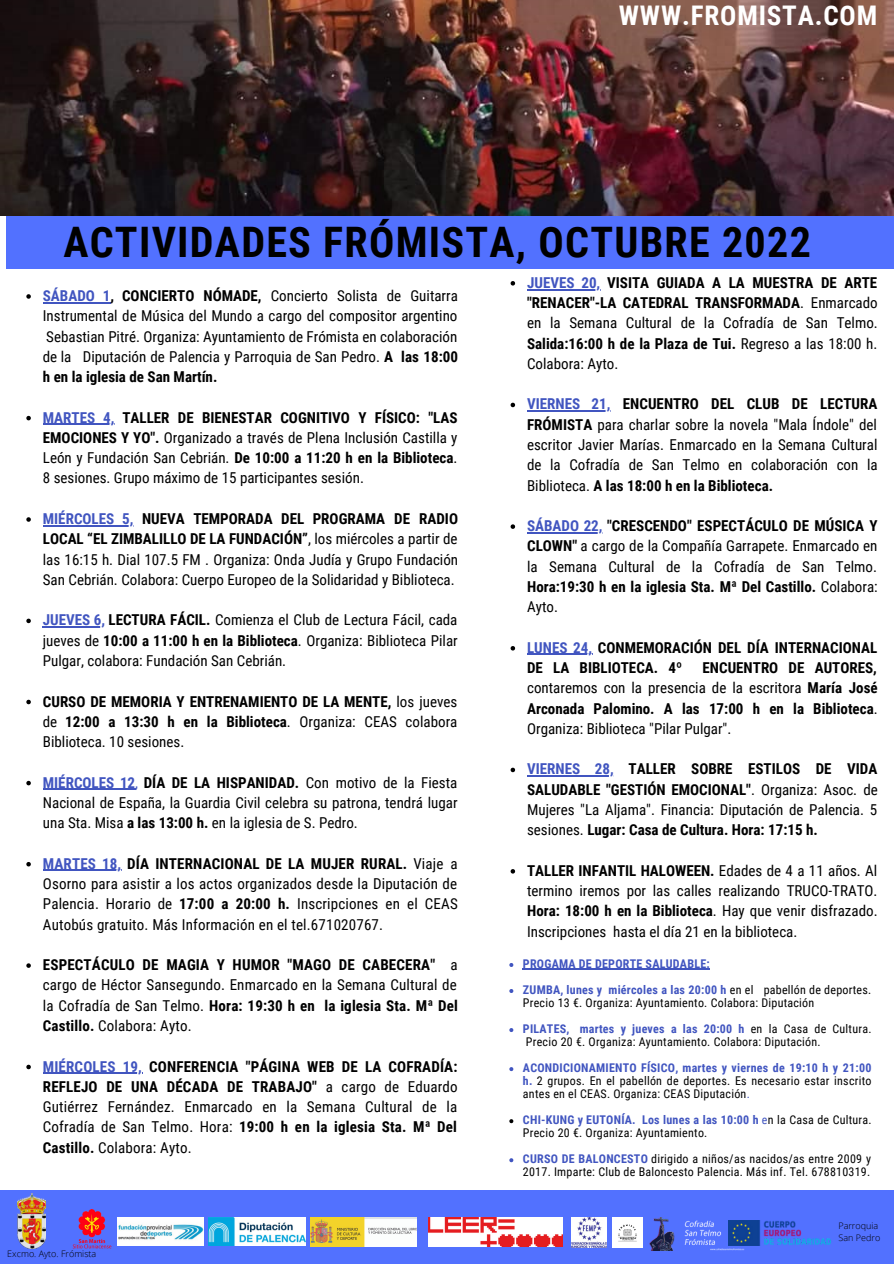
<style>
.page{position:relative;width:894px;height:1264px;background:#fff}
.page>*{position:absolute;margin:0;border:0;box-sizing:border-box;transform-origin:0 0}
.t1{font:700 42px "Roboto Condensed";letter-spacing:.03em;color:#000}
.t2{font:700 27px "Roboto Condensed";letter-spacing:.03em;color:#fff}
.t3{font:15px/20.2px "Roboto Condensed";color:#000;text-align:justify}
.t4{font:700 15px/20.2px "Roboto Condensed";color:#000;text-align:justify}
.t5{font:12px/13px "Roboto Condensed";letter-spacing:.02em;color:#000}
.t6{font:700 12px/26px "Roboto Condensed";letter-spacing:.02em;color:#4155c0}
.t7{font:300 9px/12px "Open Sans";color:#000}
.s1{font-weight:700;color:#4155c0}
.s2{font-weight:700}
.s3{font-weight:400}
.s4{color:#4155c0}
.s5{font-weight:400;color:#000}
</style>
<div class="page">
<div style="left:0;top:1190px;width:893px;height:73px;background:#5271ff"></div>
<div style="left:0;top:210px;width:893px;height:58px;background:#5271ff"></div>
<img style="left:17px;top:1193px;width:28px;height:55px">
<img style="left:208px;top:1217px;width:97px;height:28px">
<img style="left:428px;top:1217px;width:134px;height:29px">
<img style="left:310px;top:1217px;width:106px;height:29px">
<img style="left:571px;top:1217px;width:35px;height:30px">
<img style="left:72px;top:1209px;width:50px;height:40px">
<img style="left:649px;top:1217px;width:95px;height:33px">
<img style="left:728px;top:1220px;width:103px;height:25px">
<img style="left:612px;top:1217px;width:30px;height:30px">
<img style="left:117px;top:1217px;width:87px;height:28px">
<img style="left:0;top:216px;width:5px;height:52px">
<img style="left:0;top:0;width:893px;height:216px">
<svg style="left:26px;top:294px;width:5px;height:5px"></svg>
<hr style="left:43px;top:302px;width:67px;height:1px;background:#4155c0">
<svg style="left:26px;top:416px;width:5px;height:4px"></svg>
<hr style="left:43px;top:424px;width:71px;height:1px;background:#4155c0">
<svg style="left:26px;top:517px;width:5px;height:5px"></svg>
<hr style="left:43px;top:525px;width:90px;height:1px;background:#4155c0">
<svg style="left:26px;top:618px;width:5px;height:5px"></svg>
<hr style="left:43px;top:626px;width:62px;height:1px;background:#4155c0">
<svg style="left:26px;top:699px;width:5px;height:5px"></svg>
<svg style="left:26px;top:780px;width:5px;height:5px"></svg>
<hr style="left:43px;top:788px;width:92px;height:1px;background:#4155c0">
<svg style="left:26px;top:862px;width:5px;height:4px"></svg>
<hr style="left:43px;top:869px;width:78px;height:2px;background:#4155c0">
<svg style="left:26px;top:963px;width:5px;height:4px"></svg>
<svg style="left:26px;top:1064px;width:5px;height:5px"></svg>
<hr style="left:43px;top:1072px;width:99px;height:1px;background:#4155c0">
<svg style="left:509px;top:963px;width:4px;height:3px"></svg>
<hr style="left:523px;top:969px;width:186px;height:1px;background:#4155c0">
<svg style="left:509px;top:989px;width:4px;height:4px"></svg>
<svg style="left:509px;top:1028px;width:4px;height:4px"></svg>
<svg style="left:509px;top:1067px;width:4px;height:4px"></svg>
<svg style="left:509px;top:1119px;width:4px;height:4px"></svg>
<svg style="left:509px;top:1158px;width:4px;height:4px"></svg>
<svg style="left:510px;top:281px;width:5px;height:4px"></svg>
<hr style="left:527px;top:289px;width:73px;height:1px;background:#4155c0">
<svg style="left:510px;top:403px;width:5px;height:4px"></svg>
<hr style="left:527px;top:410px;width:83px;height:2px;background:#4155c0">
<svg style="left:510px;top:524px;width:5px;height:5px"></svg>
<hr style="left:527px;top:532px;width:75px;height:1px;background:#4155c0">
<svg style="left:510px;top:646px;width:5px;height:4px"></svg>
<hr style="left:527px;top:654px;width:65px;height:1px;background:#4155c0">
<svg style="left:510px;top:767px;width:5px;height:5px"></svg>
<hr style="left:527px;top:775px;width:86px;height:1px;background:#4155c0">
<svg style="left:510px;top:869px;width:5px;height:4px"></svg>
<h2 class="t2" style="left:618px;top:0;width:260px">WWW.FROMISTA.COM</h2>
<h1 class="t1" style="left:63px;top:218px;width:748px">ACTIVIDADES FRÓMISTA, OCTUBRE 2022</h1>
<p class="t3" style="left:43px;top:286px;width:416px"><span class="s1">SÁBADO 1</span><span class="s2">, CONCIERTO NÓMADE,</span> Concierto Solista de Guitarra Instrumental de Música del Mundo a cargo del compositor argentino Sebastian Pitré. Organiza: Ayuntamiento de Frómista en colaboración de la Diputación de Palencia y Parroquia de San Pedro. <span class="s2">A las 18:00 h en la iglesia de San Martín.</span></p>
<p class="t3" style="left:43px;top:407px;width:416px"><span class="s1">MARTES 4,</span> <span class="s2">TALLER DE BIENESTAR COGNITIVO Y FÍSICO: "LAS EMOCIONES Y YO".</span> Organizado a través de Plena Inclusión Castilla y León y Fundación San Cebrián. <span class="s2">De 10:00 a 11:20 h en la Biblioteca</span>.<br>8 sesiones. Grupo máximo de 15 participantes sesión.</p>
<p class="t3" style="left:43px;top:509px;width:416px"><span class="s1">MIÉRCOLES 5,</span> <span class="s2">NUEVA TEMPORADA DEL PROGRAMA DE RADIO LOCAL “EL ZIMBALILLO DE LA FUNDACIÓN”</span>, los miércoles a partir de las 16:15 h. Dial 107.5 FM . Organiza: Onda Judía y Grupo Fundación San Cebrián. Colabora: Cuerpo Europeo de la Solidaridad y Biblioteca.</p>
<p class="t3" style="left:43px;top:610px;width:416px"><span class="s1">JUEVES 6,</span> <span class="s2">LECTURA FÁCIL.</span> Comienza el Club de Lectura Fácil, cada jueves de <span class="s2">10:00 a 11:00 h en la Biblioteca</span>. Organiza: Biblioteca Pilar Pulgar, colabora: Fundación San Cebrián.</p>
<p class="t4" style="left:43px;top:691px;width:416px">CURSO DE MEMORIA Y ENTRENAMIENTO DE LA MENTE, <span class="s3">los jueves de</span> 12:00 a 13:30 h en la Biblioteca<span class="s3">. Organiza: CEAS colabora Biblioteca. 10 sesiones.</span></p>
<p class="t3" style="left:43px;top:772px;width:416px"><span class="s1">MIÉRCOLES 12</span><span class="s4">,</span> <span class="s2">DÍA DE LA HISPANIDAD.</span> Con motivo de la Fiesta Nacional de España, la Guardia Civil celebra su patrona, tendrá lugar una Sta. Misa <span class="s2">a las 13:00 h.</span> en la iglesia de S. Pedro.</p>
<p class="t3" style="left:43px;top:853px;width:416px"><span class="s1">MARTES 18,</span> <span class="s2">DÍA INTERNACIONAL DE LA MUJER RURAL.</span> Viaje a Osorno para asistir a los actos organizados desde la Diputación de Palencia. Horario de <span class="s2">17:00 a 20:00 h.</span> Inscripciones en el CEAS Autobús gratuito. Más Información en el tel.671020767.</p>
<p class="t3" style="left:43px;top:954px;width:416px"><span class="s2">ESPECTÁCULO DE MAGIA Y HUMOR "MAGO DE CABECERA"</span> a cargo de Héctor Sansegundo. Enmarcado en la Semana Cultural de la Cofradía de San Telmo. <span class="s2">Hora: 19:30 h en la iglesia Sta. Mª Del Castillo.</span> Colabora: Ayto.</p>
<p class="t3" style="left:43px;top:1056px;width:416px"><span class="s1">MIÉRCOLES 19,</span> <span class="s2">CONFERENCIA "PÁGINA WEB DE LA COFRADÍA:<br>REFLEJO DE UNA DÉCADA DE TRABAJO"</span> a cargo de Eduardo Gutiérrez Fernández. Enmarcado en la Semana Cultural de la Cofradía de San Telmo. Hora: <span class="s2">19:00 h en la iglesia Sta. Mª Del Castillo.</span> Colabora: Ayto.</p>
<p class="t7" style="left:7px;top:1247px;width:90px">Excmo. Ayto. Frómista</p>
<p class="t4" style="left:527px;top:272px;width:352px"><span class="s4">JUEVES 20,</span> VISITA GUIADA A LA MUESTRA DE ARTE "RENACER"-LA CATEDRAL TRANSFORMADA<span class="s3">. Enmarcado en la Semana Cultural de la Cofradía de San Telmo.<br></span>Salida:16:00 h de la Plaza de Tui. <span class="s3">Regreso a las 18:00 h.<br>Colabora: Ayto.</span></p>
<p class="t3" style="left:527px;top:394px;width:352px"><span class="s1">VIERNES 21,</span> <span class="s2">ENCUENTRO DEL CLUB DE LECTURA FRÓMISTA</span> para charlar sobre la novela "Mala Índole" del escritor Javier Marías. Enmarcado en la Semana Cultural de la Cofradía de San Telmo en colaboración con la Biblioteca. <span class="s2">A las 18:00 h en la Biblioteca.</span></p>
<p class="t3" style="left:527px;top:516px;width:352px"><span class="s1">SÁBADO 22,</span> <span class="s2">"CRESCENDO" ESPECTÁCULO DE MÚSICA Y CLOWN"</span> a cargo de la Compañía Garrapete. Enmarcado en la Semana Cultural de la Cofradía de San Telmo.<br><span class="s2">Hora:19:30 h en la iglesia Sta. Mª Del Castillo.</span> Colabora:<br>Ayto.</p>
<p class="t4" style="left:527px;top:637px;width:351px"><span class="s4">LUNES 24,</span> CONMEMORACIÓN DEL DÍA INTERNACIONAL<br>DE LA BIBLIOTECA. 4º</p>
<p class="t3" style="left:527px;top:657px;width:352px;text-indent:175px"><span class="s2">ENCUENTRO DE AUTORES, </span>contaremos con la presencia de la escritora <span class="s2">María José Arconada Palomino. A las 17:00 h en la Biblioteca</span>.<br>Organiza: Biblioteca "Pilar Pulgar".</p>
<p class="t4" style="left:527px;top:759px;width:352px"><span class="s4">VIERNES 28,</span> TALLER SOBRE ESTILOS DE VIDA SALUDABLE "GESTIÓN EMOCIONAL"<span class="s3">. Organiza: Asoc. de Mujeres "La Aljama". Financia: Diputación de Palencia. 5 sesiones.</span> Lugar: Casa de Cultura. Hora: 17:15 h.</p>
<p class="t3" style="left:527px;top:860px;width:352px"><span class="s2">TALLER INFANTIL HALOWEEN.</span> Edades de 4 a 11 años. Al termino iremos por las calles realizando TRUCO-TRATO.<br><span class="s2">Hora: 18:00 h en la Biblioteca</span>. Hay que venir disfrazado.<br>Inscripciones hasta el día 21 en la biblioteca.</p>
<p class="t6" style="left:523px;top:950px;width:349px">PROGAMA DE DEPORTE SALUDABLE:<br>ZUMBA, lunes y miércoles a las 20:00 h <span class="s5">en el pabellón de deportes.</span></p>
<p class="t5" style="left:523px;top:989px;width:350px;line-height:26px">Precio 13 €. Organiza: Ayuntamiento. Colabora: Diputación<br><span class="s1">PILATES, martes y jueves a las 20:00 h</span> en la Casa de Cultura.</p>
<p class="t5" style="left:526px;top:1035px;width:296px">Precio 20 €. Organiza: Ayuntamiento. Colabora: Diputación.</p>
<p class="t5" style="left:523px;top:1061px;width:350px;text-align:justify"><span class="s1">ACONDICIONAMIENTO FÍSICO, martes y viernes de 19:10 h y 21:00 h.</span> 2 grupos. En el pabellón de deportes. Es necesario estar inscrito antes en el CEAS. Organiza: CEAS Diputación<span class="s4">.</span></p>
<p class="t5" style="left:523px;top:1113px;width:350px"><span class="s1">CHI-KUNG y EUTONÍA. Los lunes a las 10:00 h</span> <span class="s4">e</span>n la Casa de Cultura.<br>Precio 20 €. Organiza: Ayuntamiento.</p>
<p class="t5" style="left:523px;top:1152px;width:349px"><span class="s1">CURSO DE BALONCESTO</span> dirigido a niños/as nacidos/as entre 2009 y<br>2017. Imparte: Club de Baloncesto Palencia. Más inf. Tel. 678810319.</p>
<p class="t7" style="left:838px;top:1219px;width:43px">Parroquia<br>San Pedro</p>
</div>
